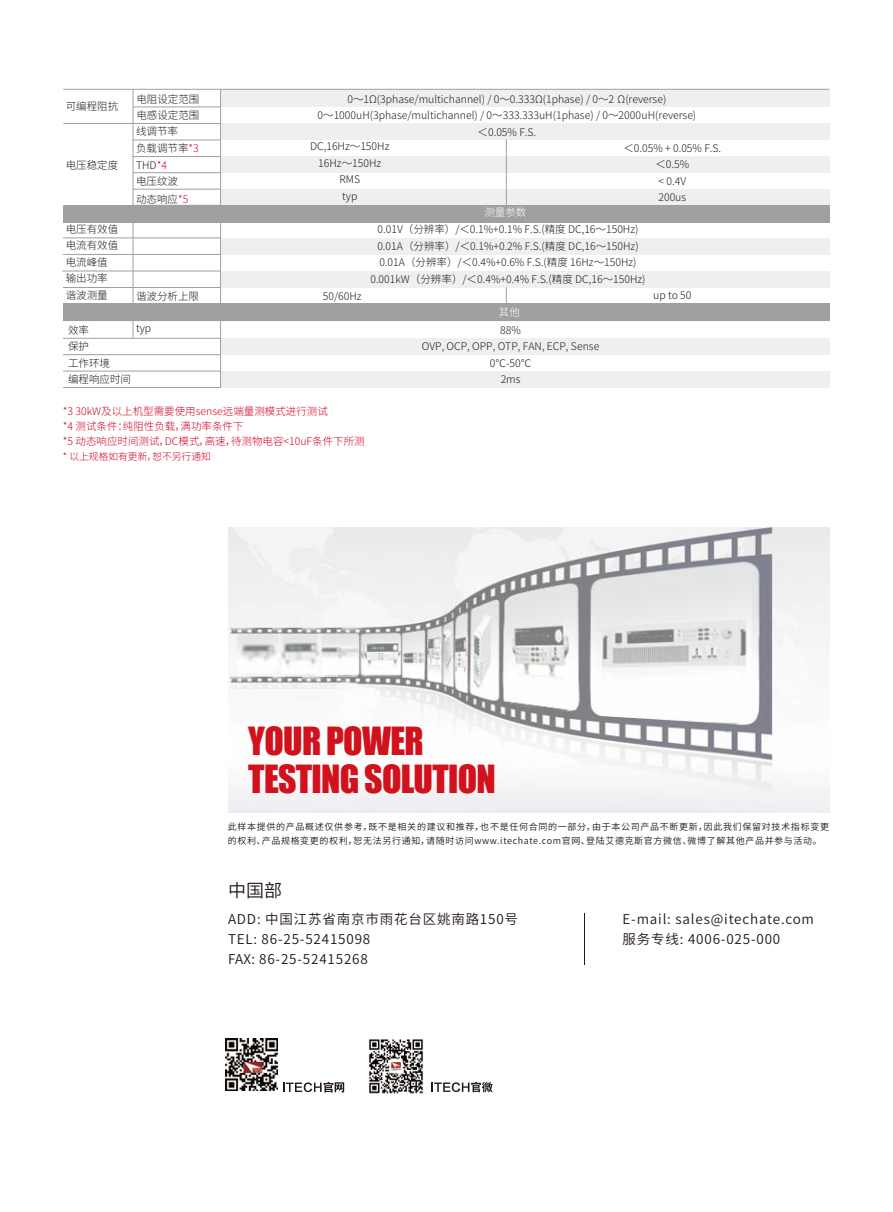
<style>
.page{position:relative;width:893px;height:1212px;background:#fff}
.page>*{position:absolute;margin:0;border:0;box-sizing:border-box;transform-origin:0 0}
.t1{font:35.7px/37.7px "Impact";letter-spacing:-.02em;color:#d1111b}
.t2{font:18px "Source Han Sans CN";color:#221815}
.t3{font:13.5px/20px "Source Han Sans CN";letter-spacing:.06em;color:#221815}
.t4{font:300 10.5px/16.5px "Source Han Sans CN";color:#221815}
.t5{font:300 10.5px/15px "Source Han Sans CN";color:#cf0022}
.t6{font:300 10.5px "Source Han Sans CN";color:#fff}
.t7{font:300 9.75px "Source Han Sans CN";color:#cf0022}
.t8{font:9px/13.2px "Source Han Sans CN";letter-spacing:.075em;color:#221815}
.s1{color:#cf0022}
</style>
<div class="page">
<img style="left:228px;top:527px;width:602px;height:285px">
<hr style="left:584px;top:913px;width:1px;height:52px;background:#221815">
<svg style="left:225px;top:1038px;width:268px;height:56px"></svg>
<div style="left:220px;top:90px;width:610px;height:17px;background:#efefef"></div>
<div style="left:220px;top:123px;width:610px;height:17px;background:#efefef"></div>
<div style="left:220px;top:156px;width:610px;height:17px;background:#efefef"></div>
<div style="left:220px;top:189px;width:610px;height:17px;background:#efefef"></div>
<div style="left:220px;top:271px;width:610px;height:16px;background:#efefef"></div>
<div style="left:220px;top:238px;width:610px;height:16px;background:#efefef"></div>
<hr style="left:133px;top:89px;width:1px;height:249px;background:#9fa0a0">
<hr style="left:506px;top:139px;width:1px;height:66px;background:#9fa0a0">
<div style="left:63px;top:205px;width:767px;height:17px;background:#9fa0a0"></div>
<hr style="left:133px;top:107px;width:88px;height:1px;background:#9fa0a0">
<hr style="left:63px;top:123px;width:158px;height:1px;background:#9fa0a0">
<hr style="left:63px;top:89px;width:766px;height:1px;background:#9fa0a0">
<hr style="left:63px;top:238px;width:158px;height:1px;background:#9fa0a0">
<hr style="left:63px;top:254px;width:158px;height:1px;background:#9fa0a0">
<hr style="left:62px;top:271px;width:159px;height:1px;background:#9fa0a0">
<hr style="left:63px;top:287px;width:158px;height:1px;background:#9fa0a0">
<hr style="left:133px;top:140px;width:88px;height:1px;background:#9fa0a0">
<hr style="left:133px;top:156px;width:88px;height:1px;background:#9fa0a0">
<hr style="left:133px;top:172px;width:88px;height:1px;background:#9fa0a0">
<hr style="left:133px;top:189px;width:88px;height:1px;background:#9fa0a0">
<hr style="left:63px;top:222px;width:158px;height:1px;background:#9fa0a0">
<div style="left:220px;top:339px;width:610px;height:16px;background:#efefef"></div>
<div style="left:220px;top:371px;width:610px;height:17px;background:#efefef"></div>
<div style="left:63px;top:303px;width:767px;height:18px;background:#9fa0a0"></div>
<hr style="left:63px;top:338px;width:158px;height:1px;background:#9fa0a0">
<hr style="left:63px;top:354px;width:158px;height:1px;background:#9fa0a0">
<hr style="left:63px;top:371px;width:158px;height:1px;background:#9fa0a0">
<hr style="left:63px;top:387px;width:158px;height:1px;background:#9fa0a0">
<hr style="left:220px;top:89px;width:1px;height:299px;background:#9fa0a0">
<svg style="left:506px;top:287px;width:1px;height:16px"></svg>
<p class="t4" style="left:66px;top:98px;width:54px">可编程阻抗</p>
<p class="t4" style="left:66px;top:157px;width:54px">电压稳定度</p>
<p class="t4" style="left:136px;top:91px;width:64px">电阻设定范围电感设定范围</p>
<p class="t4" style="left:347px;top:91px;width:320px">0～1Ω(3phase/multichannel) / 0～0.333Ω(1phase) / 0～2 Ω(reverse)</p>
<p class="t4" style="left:317px;top:107px;width:380px">0～1000uH(3phase/multichannel) / 0～333.333uH(1phase) / 0～2000 uH(reverse)</p>
<p class="t4" style="left:477px;top:124px;width:60px">＜0.05% F.S.</p>
<p class="t4" style="left:623px;top:140px;width:99px">＜0.05% + 0.05% F.S.</p>
<p class="t4" style="left:655px;top:156px;width:35px">＜0.5%</p>
<p class="t4" style="left:658px;top:173px;width:29px">&lt; 0.4V</p>
<p class="t4" style="left:658px;top:189px;width:29px">200us</p>
<p class="t4" style="left:136px;top:123px;width:64px;line-height:17px">线调节率<br>负载调节率<span class="s1">*3<br></span>THD<span class="s1">*4<br></span>电压纹波<br>动态响应<span class="s1">*5</span></p>
<p class="t4" style="left:310px;top:138px;width:81px;text-align:center">DC,16Hz～150Hz<br>16Hz～150Hz<br>RMS<br>typ</p>
<p class="t6" style="left:484px;top:207px;width:43px">测量参数</p>
<p class="t4" style="left:66px;top:221px;width:54px">电压有效值电流有效值电流峰值输出功率谐波测量</p>
<p class="t4" style="left:370px;top:222px;width:277px;text-align:center">0.01V（分辨率）/＜0.1%+0.1% F.S.(精度 DC,16～150Hz)<br>0.01A（分辨率）/＜0.1%+0.2% F.S.(精度 DC,16～150Hz)<br>0.01A（分辨率）/＜0.4%+0.6% F.S.(精度 16Hz～150Hz)<br>0.001kW（分辨率）/＜0.4%+0.4% F.S.(精度 DC,16～150Hz)</p>
<p class="t4" style="left:136px;top:288px;width:64px">谐波分析上限</p>
<p class="t4" style="left:323px;top:288px;width:40px">50/60Hz</p>
<p class="t4" style="left:653px;top:287px;width:40px">up to 50</p>
<p class="t6" style="left:499px;top:306px;width:22px">其他</p>
<p class="t4" style="left:68px;top:322px;width:64px">效率<br>保护<br>工作环境<br>编程响应时间</p>
<p class="t4" style="left:422px;top:322px;width:179px;text-align:center">88%<br>OVP, OCP, OPP, OTP, FAN, ECP, Sense<br>0℃-50℃<br>2ms</p>
<p class="t4" style="left:136px;top:320px;width:17px">typ</p>
<p class="t5" style="left:63px;top:404px;width:303px">*3 30kW及以上机型需要使用sense远端量测模式进行测试<br>*4 测试条件：纯阻性负载，满功率条件下<br>*5 动态响应时间测试，DC模式，高速，待测物电容&lt;10uF条件下所测</p>
<p class="t7" style="left:63px;top:451px;width:149px">* 以上规格如有更新，恕不另行通知</p>
<h1 class="t1" style="left:248px;top:721px;width:249px">YOUR POWER<br>TESTING SOLUTION</h1>
<p class="t8" style="left:228px;top:821px;width:603px">此样本提供的产品概述仅供参考，既不是相关的建议和推荐，也不是任何合同的一部分，由于本公司产品不断更新，因此我们保留对技术指标变更的权利、产品规格变更的权利，恕无法另行通知，请随时访问www.itechate.com官网、登陆艾德克斯官方微信、微博了解其他产品并参与活动。</p>
<h2 class="t2" style="left:228px;top:880px;width:55px">中国部</h2>
<p class="t3" style="left:228px;top:909px;width:292px">ADD: 中国江苏省南京市雨花台区姚南路150号<br>TEL: 86-25-52415098<br>FAX: 86-25-52415268</p>
<p class="t3" style="left:622px;top:909px;width:193px">E-mail: sales@itechate.com服务专线: 4006-025-000</p>
</div>
